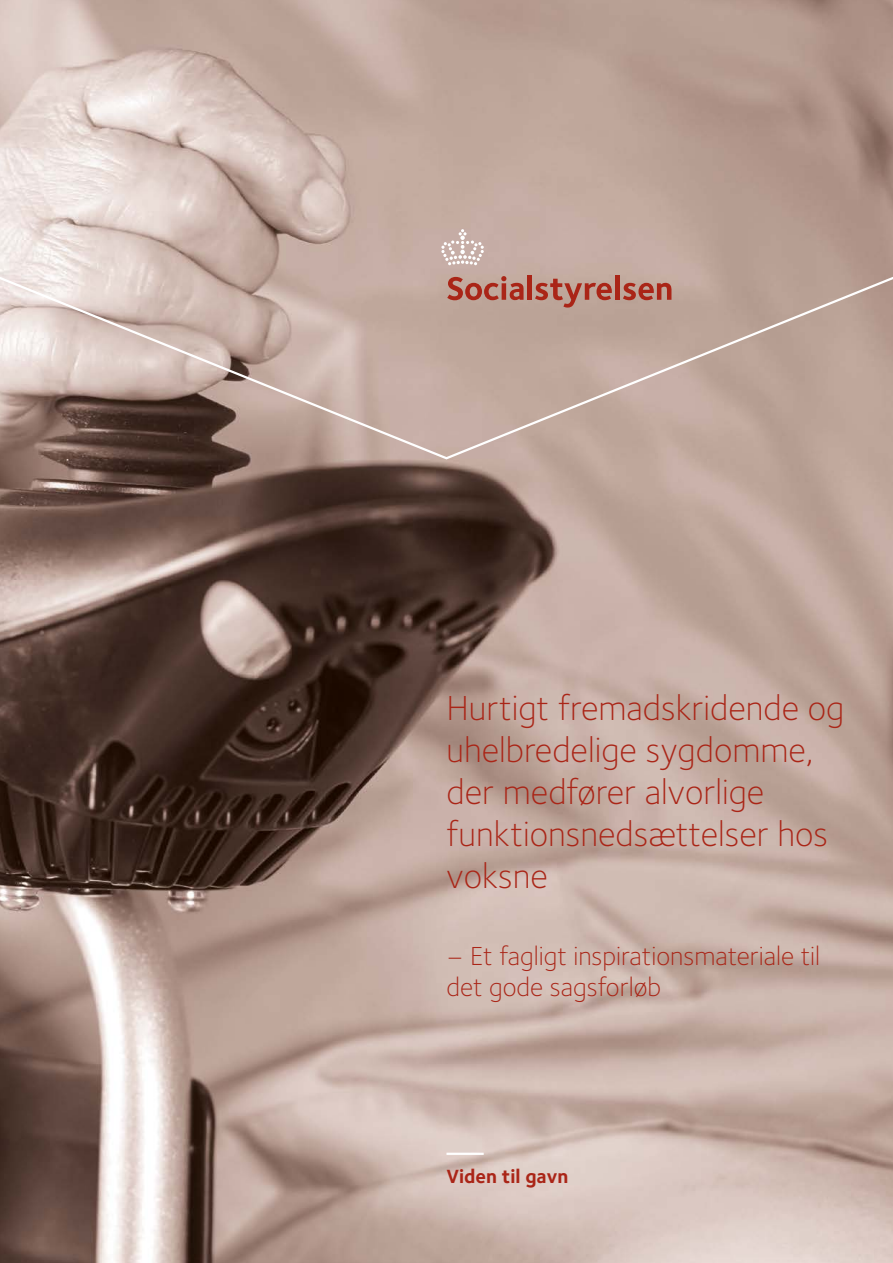
<style>
.page{position:relative;width:893px;height:1263px;background:#fff}
.page>*{position:absolute;margin:0;border:0;box-sizing:border-box;transform-origin:0 0}
.forside_H1{font:300 36px/42px "Foundry Sterling";color:#aa2517}
.forside_H2{font:300 27px/31.5px "Foundry Sterling";color:#aa2517}
.t1{font:700 19.8px "Foundry Sterling";color:#aa2517}
</style>
<div class="page">
<img style="left:0;top:461px;width:893px;height:802px">
<svg style="left:0;top:0;width:893px;height:461px;background:#c0aaa0"></svg>
<svg style="left:441px;top:229px;width:43px;height:36px;background:#d2beb9"></svg>
<svg style="left:447px;top:276px;width:77px;height:24px;background:#b77366"></svg>
<div style="left:527px;top:275px;width:5px;height:25px;background:#aa2517"></div>
<svg style="left:535px;top:279px;width:77px;height:29px;background:#b77c70"></svg>
<div style="left:615px;top:275px;width:5px;height:25px;background:#aa2517"></div>
<svg style="left:623px;top:283px;width:49px;height:17px"></svg>
<hr style="left:446px;top:1153px;width:38px;height:2px;background:#fff">
<h1 class="forside_H1" style="left:446px;top:686px;width:399px">Hurtigt fremadskridende og uhelbredelige sygdomme, der medfører alvorlige funktionsnedsættelser hos voksne</h1>
<h2 class="forside_H2" style="left:446px;top:940px;width:375px">– Et fagligt inspirationsmateriale til det gode sagsforløb</h2>
<p class="t1" style="left:446px;top:1164px;width:123px">Viden til gavn</p>
</div>
